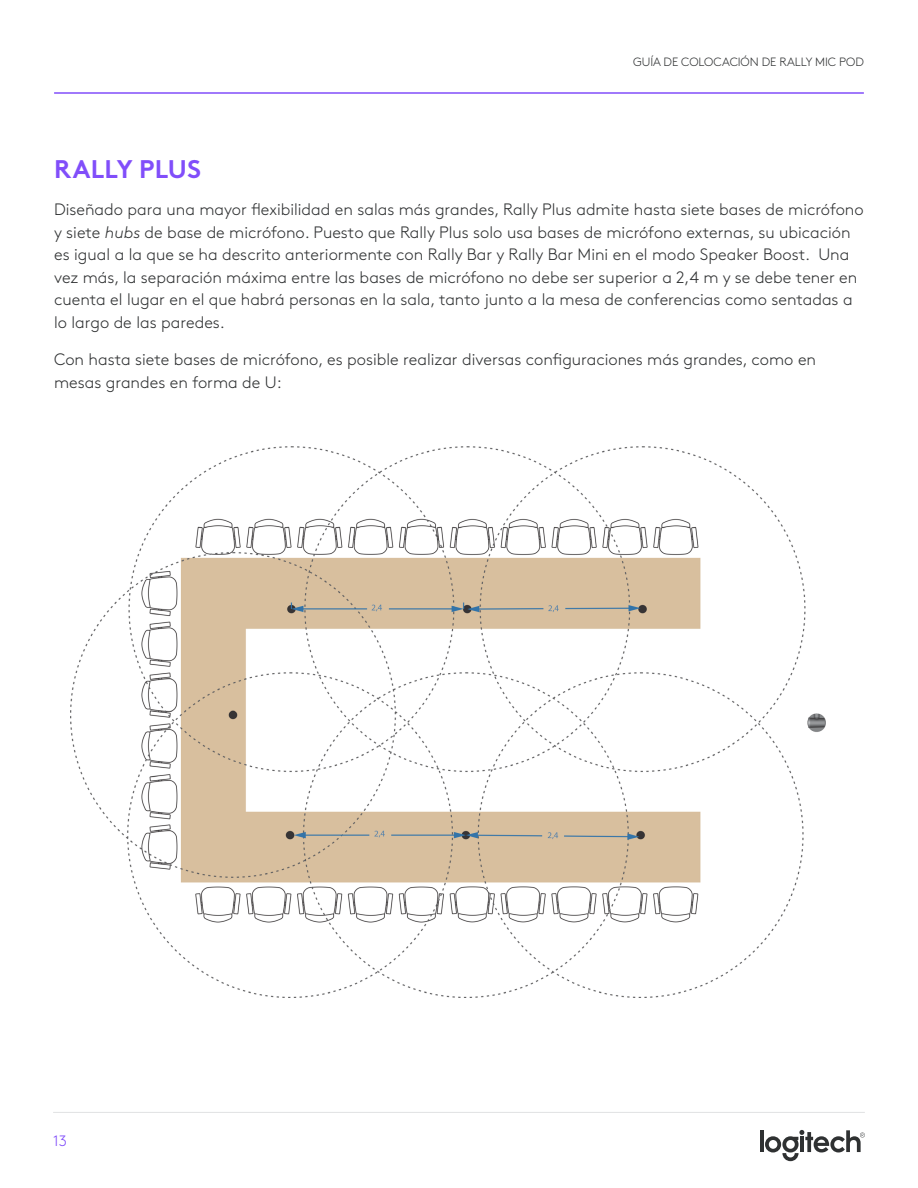
<style>
.page{position:relative;width:918px;height:1188px;background:#fff}
.page>*{position:absolute;margin:0;border:0;box-sizing:border-box;transform-origin:0 0}
.Body{font:700 25.5px "Brown Pro";letter-spacing:.01em;color:#814efa}
.Body-2{font:300 16.5px/22.5px "Brown Pro";color:#2f3132}
.t1{font:300 15px "Brown Pro";color:#814efa}
.t2{font:300 12px "Brown Pro";letter-spacing:-.005em;color:#2f3132}
.s1{font-style:italic}
</style>
<div class="page">
<hr style="left:760px;top:1130px;width:4px;height:22px;background:#2f3132">
<svg style="left:765px;top:1130px;width:100px;height:31px"></svg>
<hr style="left:800px;top:1137px;width:4px;height:15px;background:#2f3132">
<hr style="left:53px;top:1112px;width:812px;height:1px;background:#e1e2e3">
<hr style="left:54px;top:92px;width:810px;height:2px;background:#814efa">
<img style="left:70px;top:446px;width:755px;height:552px">
<h6 class="t2" style="left:633px;top:53px;width:232px">GUÍA DE COLOCACIÓN DE RALLY MIC POD</h6>
<p class="Body" style="left:54px;top:148px;width:148px">RALLY PLUS</p>
<p class="Body-2" style="left:54px;top:197px;width:811px">Diseñado para una mayor flexibilidad en salas más grandes, Rally Plus admite hasta siete bases de micrófono y siete <span class="s1">hubs</span> de base de micrófono. Puesto que Rally Plus solo usa bases de micrófono externas, su ubicación es igual a la que se ha descrito anteriormente con Rally Bar y Rally Bar Mini en el modo Speaker Boost. Una vez más, la separación máxima entre las bases de micrófono no debe ser superior a 2,4 m y se debe tener en cuenta el lugar en el que habrá personas en la sala, tanto junto a la mesa de conferencias como sentadas a lo largo de las paredes.</p>
<p class="Body-2" style="left:54px;top:347px;width:763px">Con hasta siete bases de micrófono, es posible realizar diversas configuraciones más grandes, como en mesas grandes en forma de U:</p>
<p class="t1" style="left:53px;top:1130px;width:15px">13</p>
</div>
